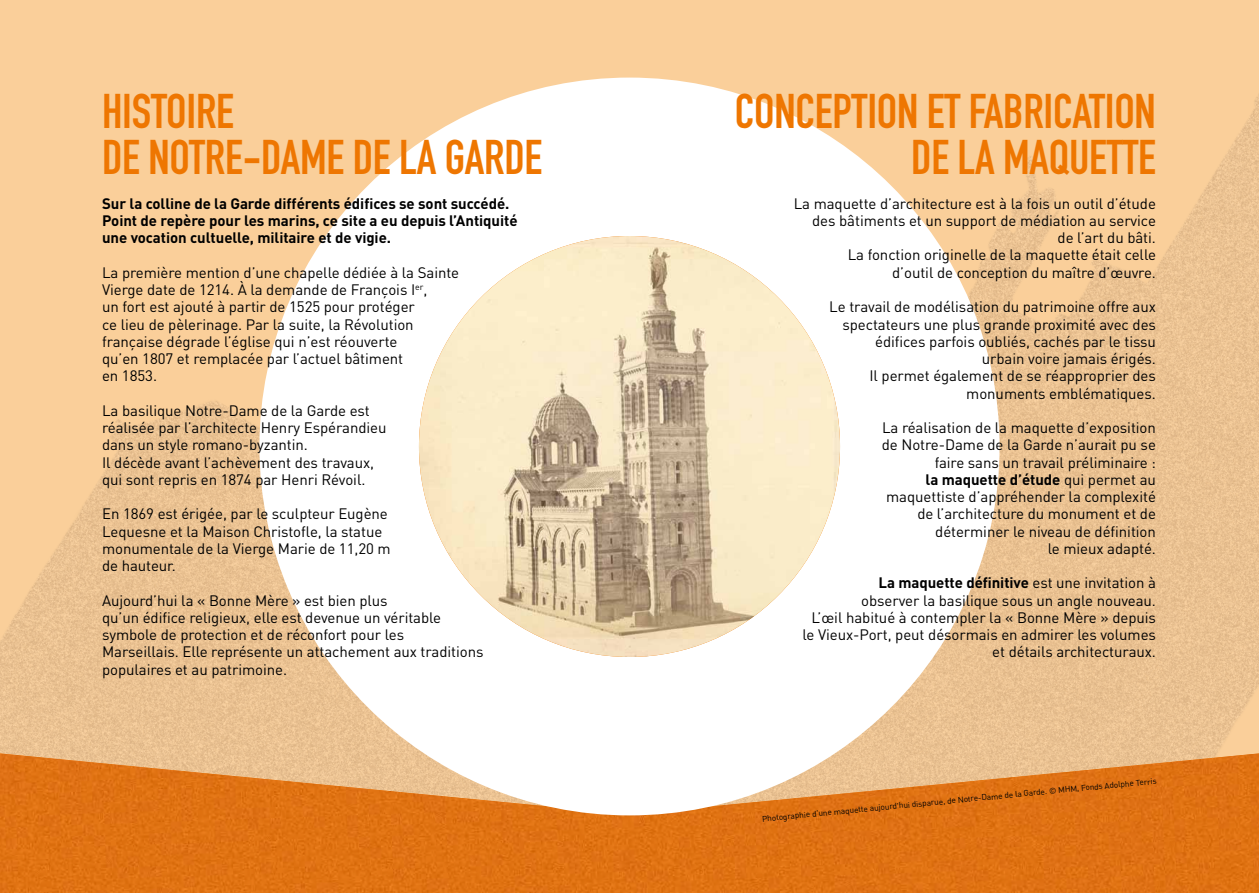
<style>
.page{position:relative;width:1259px;height:893px;background:#fff}
.page>*{position:absolute;margin:0;border:0;box-sizing:border-box;transform-origin:0 0}
.t1{font:48px/46.5px "DIN Engschrift Std";letter-spacing:-.005em;color:#ee7601}
.t2{font:15px/17.2px "DIN";letter-spacing:-.005em;color:#000}
.t3{font:700 15px/17.2px "DIN";letter-spacing:-.005em;color:#000}
.t4{font:8.25px "DIN";color:#000}
.s1{font-weight:700}
</style>
<div class="page">
<div style="left:1026px;top:0;width:123px;height:120px;background:#facf9a"></div>
<img style="left:1026px;top:120px;width:233px;height:100px">
<div style="left:903px;top:0;width:123px;height:752px;background:#facf9a"></div>
<img style="left:841px;top:0;width:62px;height:752px">
<img style="left:913px;top:220px;width:346px;height:532px">
<div style="left:718px;top:0;width:123px;height:752px;background:#facf9a"></div>
<img style="left:978px;top:321px;width:281px;height:431px">
<img style="left:1044px;top:423px;width:215px;height:329px">
<img style="left:0;top:0;width:533px;height:752px">
<img style="left:0;top:0;width:410px;height:673px">
<img style="left:1109px;top:523px;width:150px;height:229px">
<img style="left:0;top:0;width:349px;height:528px">
<img style="left:1174px;top:624px;width:85px;height:128px">
<div style="left:0;top:0;width:226px;height:337px;background:#facf9a"></div>
<div style="left:0;top:0;width:103px;height:169px;background:#facf9a"></div>
<img style="left:1240px;top:724px;width:19px;height:28px">
<div style="left:0;top:0;width:41px;height:67px;background:#facf9a"></div>
<img style="left:0;top:323px;width:21px;height:47px">
<div style="left:0;top:510px;width:28px;height:62px;background:#facf9a"></div>
<img style="left:68px;top:745px;width:41px;height:7px">
<img style="left:0;top:753px;width:1259px;height:140px">
<div style="left:259px;top:78px;width:740px;height:737px;background:#fff;border-radius:50%"></div>
<img style="left:419px;top:236px;width:421px;height:421px;border-radius:210px">
<h1 class="t1" style="left:102px;top:88px;width:442px">HISTOIRE<br>DE NOTRE-DAME DE LA GARDE</h1>
<p class="t3" style="left:102px;top:194px;width:417px">Sur la colline de la Garde différents édifices se sont succédé.<br>Point de repère pour les marins, ce site a eu depuis l’Antiquité une vocation cultuelle, militaire et de vigie.</p>
<p class="t2" style="left:102px;top:263px;width:358px">La première mention d’une chapelle dédiée à la Sainte Vierge date de 1214. À la demande de François I<sup>er</sup>,<br>un fort est ajouté à partir de 1525 pour protéger<br>ce lieu de pèlerinage. Par la suite, la Révolution française dégrade l’église qui n’est réouverte<br>qu’en 1807 et remplacée par l’actuel bâtiment<br>en 1853.</p>
<p class="t2" style="left:102px;top:401px;width:286px">La basilique Notre-Dame de la Garde est réalisée par l’architecte Henry Espérandieu dans un style romano-byzantin.<br>Il décède avant l’achèvement des travaux, qui sont repris en 1874 par Henri Révoil.</p>
<p class="t2" style="left:102px;top:505px;width:290px">En 1869 est érigée, par le sculpteur Eugène Lequesne et la Maison Christofle, la statue monumentale de la Vierge Marie de 11,20 m de hauteur.</p>
<p class="t2" style="left:102px;top:591px;width:383px">Aujourd’hui la « Bonne Mère » est bien plus<br>qu’un édifice religieux, elle est devenue un véritable symbole de protection et de réconfort pour les Marseillais. Elle représente un attachement aux traditions populaires et au patrimoine.</p>
<h1 class="t1" style="left:735px;top:88px;width:422px;text-align:right">CONCEPTION ET FABRICATION<br>DE LA MAQUETTE</h1>
<p class="t2" style="left:793px;top:194px;width:364px;text-align:right">La maquette d’architecture est à la fois un outil d’étude des bâtiments et un support de médiation au service de l’art du bâti.<br>La fonction originelle de la maquette était celle<br>d’outil de conception du maître d’œuvre.</p>
<p class="t2" style="left:829px;top:298px;width:328px;text-align:right">Le travail de modélisation du patrimoine offre aux spectateurs une plus grande proximité avec des édifices parfois oubliés, cachés par le tissu urbain voire jamais érigés.<br>Il permet également de se réapproprier des monuments emblématiques.</p>
<p class="t2" style="left:882px;top:419px;width:276px;text-align:right">La réalisation de la maquette d’exposition de Notre-Dame de la Garde n’aurait pu se faire sans un travail préliminaire :<br><span class="s1">la maquette d’étude</span> qui permet au maquettiste d’appréhender la complexité de l’architecture du monument et de déterminer le niveau de définition<br>le mieux adapté.</p>
<p class="t2" style="left:802px;top:574px;width:355px;text-align:right"><span class="s1">La maquette définitive</span> est une invitation à<br>observer la basilique sous un angle nouveau.<br>L’œil habitué à contempler la « Bonne Mère » depuis le Vieux-Port, peut désormais en admirer les volumes et détails architecturaux.</p>
<p class="t4" style="left:761px;top:812px;width:398px;rotate:-5deg">Photographie d'une maquette aujourd'hui disparue, de Notre-Dame de la Garde. © MHM, Fonds Adolphe Terris</p>
</div>
